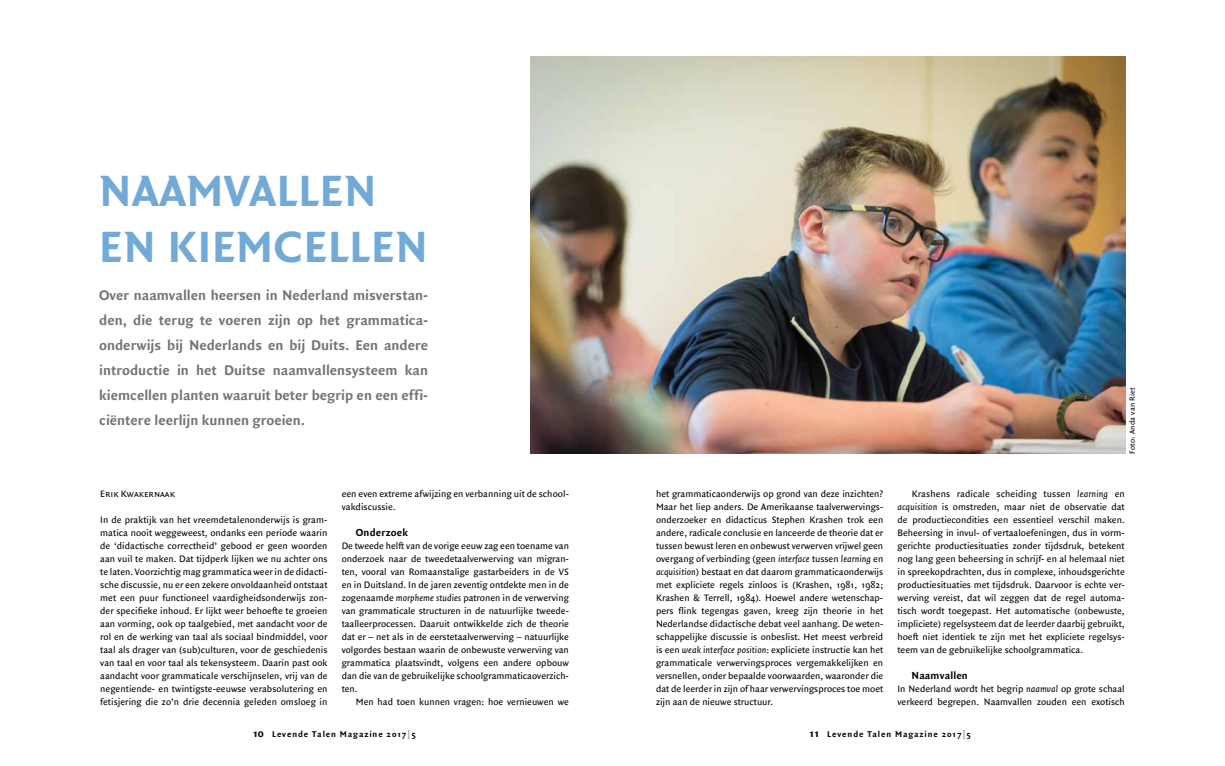
<style>
.page{position:relative;width:1225px;height:766px;background:#fff}
.page>*{position:absolute;margin:0;border:0;box-sizing:border-box;transform-origin:0 0}
.t1{font:700 47px/56px "Quadraat Sans";letter-spacing:.015em;color:#71a9d7}
.t2{font:700 15px/25px "Quadraat Sans";color:#747476;text-align:justify}
.t3{font:700 11px "Quadraat Sans";letter-spacing:.015em;color:#000}
.t4{font:10px/13px "Quadraat Sans";color:#000;text-align:justify}
.t5{font:10px "Quadraat Sans Caps";color:#000}
.t6{font:700 9px "Quadraat Sans";letter-spacing:.1em;color:#000}
.t7{font:8px "Quadraat Sans";letter-spacing:.025em;color:#000}
.s1{font-style:italic}
.s2{font-size:12px}
.s3{color:#9a9b9d}
</style>
<div class="page">
<img style="left:531px;top:57px;width:594px;height:396px">
<h1 class="t1" style="left:99px;top:164px;width:330px">NAAMVALLEN<br>EN KIEMCELLEN</h1>
<p class="t2" style="left:99px;top:282px;width:330px">Over naamvallen heersen in Nederland misverstan&shy;den, die terug te voeren zijn op het grammatica&shy;onderwijs bij Nederlands en bij Duits. Een andere introductie in het Duitse naamvallensysteem kan kiemcellen planten waaruit beter begrip en een effi&shy;ciëntere leerlijn kunnen groeien.</p>
<p class="t5" style="left:100px;top:487px;width:76px">Erik Kwakernaak</p>
<p class="t4" style="left:100px;top:513px;width:229px">In de praktijk van het vreemdetalenonderwijs is gram&shy;matica nooit weggeweest, ondanks een periode waarin de ‘didactische correctheid’ gebood er geen woorden aan vuil te maken. Dat tijdperk lijken we nu achter ons te laten. Voorzichtig mag grammatica weer in de didacti&shy;sche discussie, nu er een zekere onvoldaanheid ontstaat met een puur functioneel vaardigheidsonderwijs zon&shy;der specifieke inhoud. Er lijkt weer behoefte te groeien aan vorming, ook op taalgebied, met aandacht voor de rol en de werking van taal als sociaal bindmiddel, voor taal als drager van (sub)culturen, voor de geschiedenis van taal en voor taal als tekensysteem. Daarin past ook aandacht voor grammaticale verschijnselen, vrij van de negentiende- en twintigste-eeuwse verabsolutering en fetisjering die zo’n drie decennia geleden omsloeg in</p>
<p class="t4" style="left:342px;top:487px;width:229px">een even extreme afwijzing en verbanning uit de school&shy;vakdiscussie.</p>
<p class="t3" style="left:356px;top:526px;width:54px">Onderzoek</p>
<p class="t4" style="left:342px;top:539px;width:229px">De tweede helft van de vorige eeuw zag een toename van onderzoek naar de tweedetaalverwerving van migran&shy;ten, vooral van Romaanstalige gastarbeiders in de VS en in Duitsland. In de jaren zeventig ontdekte men in de zogenaamde <span class="s1">morpheme studies</span> patronen in de verwerving van grammaticale structuren in de natuurlijke tweede&shy;taalleerprocessen. Daaruit ontwikkelde zich de theorie dat er – net als in de eerstetaalverwerving – natuurlijke volgordes bestaan waarin de onbewuste verwerving van grammatica plaatsvindt, volgens een andere opbouw dan die van de gebruikelijke schoolgrammaticaoverzich&shy;ten.</p>
<p class="t4" style="left:356px;top:695px;width:214px">Men had toen kunnen vragen: hoe vernieuwen we</p>
<p class="t7" style="left:1127px;top:453px;width:68px;rotate:-90deg">Foto: Anda van Riet</p>
<p class="t4" style="left:656px;top:487px;width:229px">het grammaticaonderwijs op grond van deze inzichten?<br>Maar het liep anders. De Amerikaanse taalverwervings&shy;onderzoeker en didacticus Stephen Krashen trok een andere, radicale conclusie en lanceerde de theorie dat er tussen bewust leren en onbewust verwerven vrijwel geen overgang of verbinding (geen <span class="s1">interface</span> tussen <span class="s1">learning</span> en <span class="s1">acquisition</span>) bestaat en dat daarom grammaticaonderwijs met expliciete regels zinloos is (Krashen, 1981, 1982; Krashen &amp; Terrell, 1984). Hoewel andere wetenschap&shy;pers flink tegengas gaven, kreeg zijn theorie in het Nederlandse didactische debat veel aanhang. De weten&shy;schappelijke discussie is onbeslist. Het meest verbreid is een <span class="s1">weak interface position</span>: expliciete instructie kan het grammaticale verwervingsproces vergemakkelijken en versnellen, onder bepaalde voorwaarden, waaronder die dat de leerder in zijn of haar verwervingsproces toe moet zijn aan de nieuwe structuur.</p>
<p class="t4" style="left:897px;top:487px;width:229px;text-indent:14px">Krashens radicale scheiding tussen <span class="s1">learning</span> en <span class="s1">acquisition</span> is omstreden, maar niet de observatie dat de productiecondities een essentieel verschil maken.<br>Beheersing in invul- of vertaaloefeningen, dus in vorm&shy;gerichte productiesituaties zonder tijdsdruk, betekent nog lang geen beheersing in schrijf- en al helemaal niet in spreekopdrachten, dus in complexe, inhoudsgerichte productiesituaties met tijdsdruk. Daarvoor is echte ver&shy;werving vereist, dat wil zeggen dat de regel automa&shy;tisch wordt toegepast. Het automatische (onbewuste, impliciete) regelsysteem dat de leerder daarbij gebruikt, hoeft niet identiek te zijn met het expliciete regelsys&shy;teem van de gebruikelijke schoolgrammatica.</p>
<p class="t3" style="left:911px;top:669px;width:58px">Naamvallen</p>
<p class="t4" style="left:897px;top:682px;width:229px">In Nederland wordt het begrip <span class="s1">naamval</span> op grote schaal verkeerd begrepen. Naamvallen zouden een exotisch</p>
<p class="t6" style="left:253px;top:729px;width:164px"><span class="s2">10</span> Levende Talen Magazine 2017<span class="s3">|</span>5</p>
<p class="t6" style="left:809px;top:729px;width:163px"><span class="s2">11</span> Levende Talen Magazine 2017<span class="s3">|</span>5</p>
</div>
